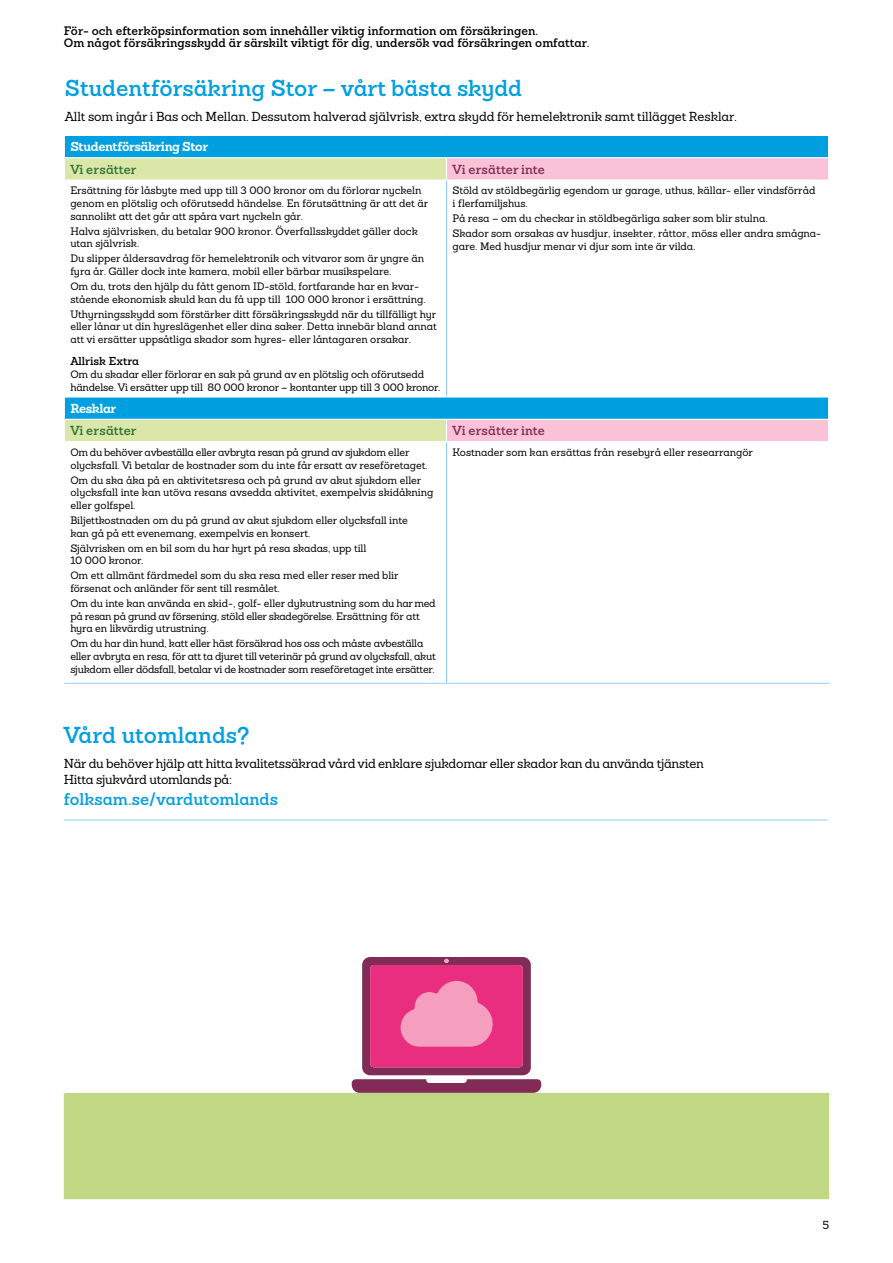
<style>
.page{position:relative;width:893px;height:1263px;background:#fff}
.page>*{position:absolute;margin:0;border:0;box-sizing:border-box;transform-origin:0 0}
.t1{font:600 22.5px "Sanchez Folksam";color:#009fe0}
.t2{font:600 16.5px "Sanchez Folksam";color:#009fe0}
.t3{font:500 12.75px/16.5px "Sanchez Folksam";letter-spacing:-.02em;color:#000}
.t4{font:700 12.75px "Sanchez Folksam";letter-spacing:-.03em;color:#fff}
.t5{font:600 12.75px "Sanchez Folksam";color:#812c56}
.t6{font:600 12.75px "Sanchez Folksam";color:#2f7237}
.t7{font:600 12px/12.8px "Sanchez Folksam";color:#000}
.t8{font:600 11.25px "Sanchez Folksam Table";color:#000}
.t9{font:500 11.25px "Sanchez Folksam";color:#000}
.t10{font:500 10.5px/12.8px "Sanchez Folksam";letter-spacing:-.005em;color:#000}
.t11{font:500 10.5px/12.8px "Sanchez Folksam";letter-spacing:-.025em;color:#000}
</style>
<div class="page">
<div style="left:65px;top:136px;width:763px;height:21px;background:#009fe0"></div>
<svg style="left:65px;top:158px;width:381px;height:283px"></svg>
<svg style="left:446px;top:158px;width:382px;height:283px"></svg>
<svg style="left:64px;top:136px;width:1px;height:23px"></svg>
<svg style="left:446px;top:158px;width:1px;height:21px"></svg>
<svg style="left:828px;top:136px;width:1px;height:23px"></svg>
<hr style="left:64px;top:396px;width:382px;height:2px;background:#fff">
<hr style="left:446px;top:396px;width:383px;height:2px;background:#fff">
<hr style="left:64px;top:419px;width:382px;height:1px;background:#fff">
<svg style="left:64px;top:398px;width:1px;height:21px"></svg>
<hr style="left:446px;top:419px;width:383px;height:1px;background:#fff">
<svg style="left:446px;top:420px;width:1px;height:21px"></svg>
<svg style="left:828px;top:398px;width:1px;height:21px"></svg>
<hr style="left:64px;top:179px;width:382px;height:2px;background:#fff">
<hr style="left:446px;top:179px;width:383px;height:2px;background:#fff">
<hr style="left:446px;top:181px;width:1px;height:215px;background:#92d1f1">
<hr style="left:446px;top:442px;width:1px;height:241px;background:#92d1f1">
<hr style="left:64px;top:683px;width:382px;height:1px;background:#92d1f1">
<hr style="left:446px;top:683px;width:383px;height:1px;background:#92d1f1">
<hr style="left:64px;top:819px;width:764px;height:1px;background:#92d1f1">
<svg style="left:352px;top:957px;width:189px;height:136px"></svg>
<div style="left:64px;top:1093px;width:765px;height:106px;background:#c0d884"></div>
<p class="t7" style="left:64px;top:24px;width:527px">För- och efterköpsinformation som innehåller viktig information om försäkringen.<br>Om något försäkringsskydd är särskilt viktigt för dig, undersök vad försäkringen omfattar.</p>
<h1 class="t1" style="left:65px;top:72px;width:459px">Studentförsäkring Stor – vårt bästa skydd</h1>
<p class="t3" style="left:65px;top:108px;width:673px">Allt som ingår i Bas och Mellan. Dessutom halverad självrisk, extra skydd för hemelektronik samt tillägget Resklar.</p>
<p class="t4" style="left:70px;top:138px;width:139px">Studentförsäkring Stor</p>
<p class="t6" style="left:70px;top:161px;width:68px">Vi ersätter</p>
<p class="t5" style="left:452px;top:161px;width:94px">Vi ersätter inte</p>
<p class="t10" style="left:70px;top:184px;width:359px">Ersättning för låsbyte med upp till 3 000 kronor om du förlorar nyckeln genom en plötslig och oförutsedd händelse. En förutsättning är att det är sannolikt att det går att spåra vart nyckeln går.</p>
<p class="t10" style="left:70px;top:224px;width:349px">Halva självrisken, du betalar 900 kronor. Överfallsskyddet gäller dock utan självrisk.</p>
<p class="t10" style="left:70px;top:252px;width:355px">Du slipper åldersavdrag för hemelektronik och vitvaror som är yngre än fyra år. Gäller dock inte kamera, mobil eller bärbar musikspelare.</p>
<p class="t10" style="left:70px;top:280px;width:357px">Om du, trots den hjälp du fått genom ID-stöld, fortfarande har en kvar&shy;stående ekonomisk skuld kan du få upp till 100 000 kronor i ersättning.</p>
<p class="t10" style="left:70px;top:307px;width:368px;text-align:justify">Uthyrningsskydd som förstärker ditt försäkringsskydd när du tillfälligt hyr eller lånar ut din hyreslägenhet eller dina saker. Detta innebär bland annat att vi ersätter uppsåtliga skador som hyres- eller låntagaren orsakar.</p>
<p class="t8" style="left:70px;top:354px;width:70px">Allrisk Extra</p>
<p class="t10" style="left:70px;top:368px;width:372px">Om du skadar eller förlorar en sak på grund av en plötslig och oförutsedd händelse. Vi ersätter upp till 80 000 kronor – kontanter upp till 3 000 kronor.</p>
<p class="t10" style="left:452px;top:184px;width:364px">Stöld av stöldbegärlig egendom ur garage, uthus, källar- eller vindsförråd i flerfamiljshus.</p>
<p class="t10" style="left:452px;top:211px;width:370px;line-height:14.9px">På resa – om du checkar in stöldbegärliga saker som blir stulna.<br>Skador som orsakas av husdjur, insekter, råttor, möss eller andra smågna-</p>
<p class="t10" style="left:452px;top:239px;width:245px">gare. Med husdjur menar vi djur som inte är vilda.</p>
<p class="t4" style="left:70px;top:400px;width:47px">Resklar</p>
<p class="t6" style="left:70px;top:422px;width:68px">Vi ersätter</p>
<p class="t5" style="left:452px;top:422px;width:94px">Vi ersätter inte</p>
<p class="t10" style="left:70px;top:446px;width:359px">Om du behöver avbeställa eller avbryta resan på grund av sjukdom eller olycksfall. Vi betalar de kostnader som du inte får ersatt av reseföretaget.</p>
<p class="t10" style="left:70px;top:473px;width:365px">Om du ska åka på en aktivitetsresa och på grund av akut sjukdom eller olycksfall inte kan utöva resans avsedda aktivitet, exempelvis skidåkning eller golfspel.</p>
<p class="t10" style="left:70px;top:514px;width:339px">Biljettkostnaden om du på grund av akut sjukdom eller olycksfall inte kan gå på ett evenemang, exempelvis en konsert.</p>
<p class="t10" style="left:70px;top:541px;width:298px">Självrisken om en bil som du har hyrt på resa skadas, upp till<br>10 000 kronor.</p>
<p class="t10" style="left:70px;top:569px;width:330px">Om ett allmänt färdmedel som du ska resa med eller reser med blir försenat och anländer för sent till resmålet.</p>
<p class="t10" style="left:70px;top:597px;width:367px">Om du inte kan använda en skid-, golf- eller dykutrustning som du har med på resan på grund av försening, stöld eller skadegörelse. Ersättning för att hyra en likvärdig utrustning.</p>
<p class="t11" style="left:70px;top:637px;width:367px">Om du har din hund, katt eller häst försäkrad hos oss och måste avbeställa eller avbryta en resa, för att ta djuret till veterinär på grund av olycksfall, akut sjukdom eller dödsfall, betalar vi de kostnader som reseföretaget inte ersätter.</p>
<p class="t10" style="left:452px;top:446px;width:302px">Kostnader som kan ersättas från resebyrå eller researrangör</p>
<h1 class="t1" style="left:64px;top:720px;width:187px">Vård utomlands?</h1>
<p class="t3" style="left:64px;top:755px;width:642px">När du behöver hjälp att hitta kvalitetssäkrad vård vid enklare sjukdomar eller skador kan du använda tjänsten<br>Hitta sjukvård utomlands på:</p>
<h2 class="t2" style="left:64px;top:788px;width:216px">folksam.se/vardutomlands</h2>
<p class="t9" style="left:822px;top:1218px;width:8px">5</p>
</div>
